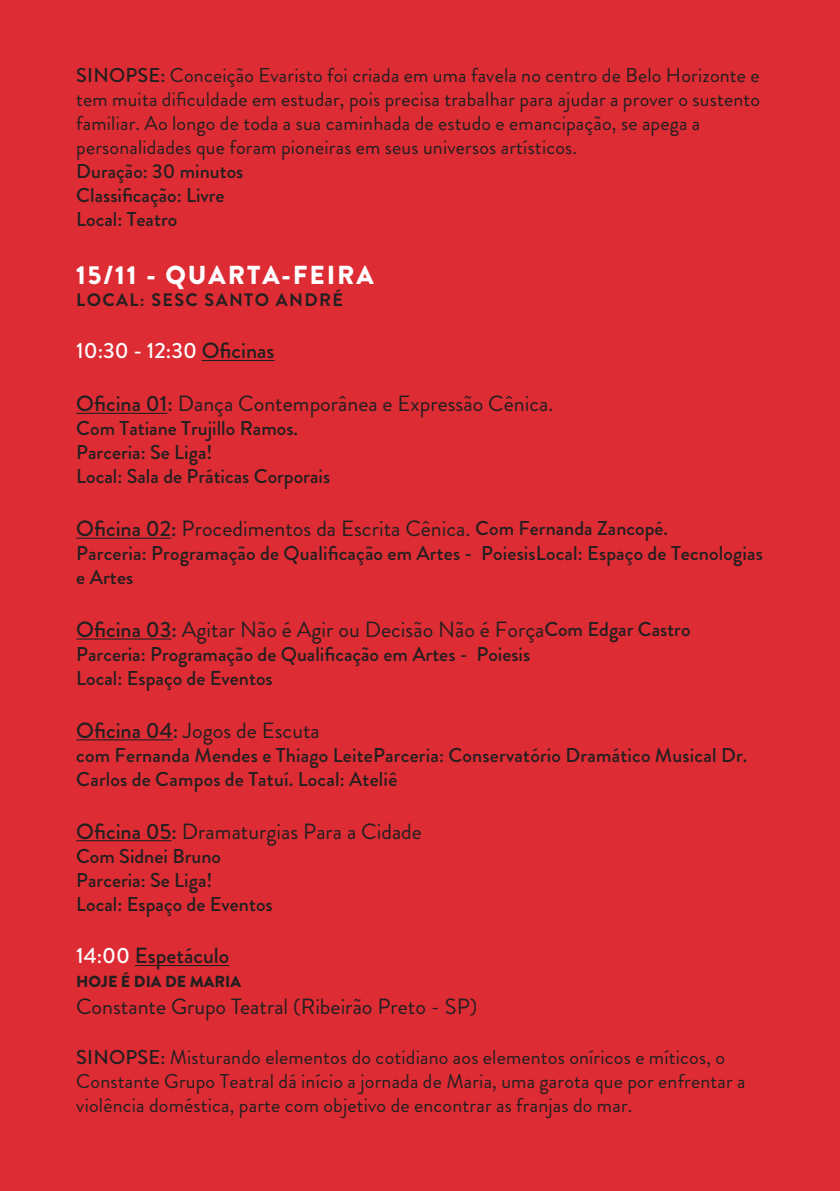
<style>
.page{position:relative;width:840px;height:1191px;background:#fff}
.page>*{position:absolute;margin:0;border:0;box-sizing:border-box;transform-origin:0 0}
.t1{font:900 26px "Brandon Grotesque";letter-spacing:.075em;color:#fff}
.t2{font:22px "Brandon Grotesque";color:#231f20}
.t3{font:500 22px "Brandon Grotesque";color:#fff}
.t4{font:500 22px "Brandon Grotesque";color:#231f20}
.t5{font:20px/24px "Brandon Grotesque";letter-spacing:.01em;color:#231f20}
.t6{font:500 20px/24px "Brandon Grotesque";color:#231f20}
.t7{font:700 18px "Brandon Grotesque";letter-spacing:.075em;color:#231f20}
.t8{font:900 16px "Brandon Grotesque";color:#231f20}
.s1{font-weight:500}
.s2{color:#231f20}
.s3{font-weight:500;font-size:20px}
.s4{color:#fff}
</style>
<div class="page">
<div style="left:0;top:0;width:839px;height:1191px;background:#dd2c34"></div>
<hr style="left:202px;top:360px;width:72px;height:1px;background:#231f20">
<hr style="left:76px;top:413px;width:91px;height:1px;background:#231f20">
<hr style="left:76px;top:537px;width:95px;height:2px;background:#231f20">
<hr style="left:76px;top:638px;width:95px;height:1px;background:#231f20">
<hr style="left:76px;top:739px;width:97px;height:1px;background:#231f20">
<hr style="left:76px;top:840px;width:95px;height:1px;background:#231f20">
<hr style="left:135px;top:965px;width:94px;height:1px;background:#231f20">
<p class="t5" style="left:76px;top:64px;width:685px"><span class="s1">SINOPSE:</span> Conceição Evaristo foi criada em uma favela no centro de Belo Horizonte e tem muita dificuldade em estudar, pois precisa trabalhar para ajudar a prover o sustento familiar. Ao longo de toda a sua caminhada de estudo e emancipação, se apega a personalidades que foram pioneiras em seus universos artísticos.</p>
<p class="t6" style="left:76px;top:160px;width:168px">Duração: 30 minutos<br>Classificação: Livre<br>Local: Teatro</p>
<h1 class="t1" style="left:76px;top:256px;width:299px">15/11 - QUARTA-FEIRA</h1>
<p class="t7" style="left:76px;top:287px;width:268px">LOCAL: SESC SANTO ANDRÉ</p>
<p class="t3" style="left:76px;top:335px;width:200px">10:30 - 12:30 <span class="s2">Oficinas</span></p>
<p class="t2" style="left:76px;top:388px;width:478px"><span class="s1">Oficina 01:</span> Dança Contemporânea e Expressão Cênica.</p>
<p class="t6" style="left:76px;top:416px;width:255px">Com Tatiane Trujillo Ramos.<br>Parceria: Se Liga!<br>Local: Sala de Práticas Corporais</p>
<p class="t2" style="left:76px;top:513px;width:593px"><span class="s1">Oficina 02:</span> Procedimentos da Escrita Cênica. <span class="s3">Com Fernanda Zancopé.</span></p>
<p class="t6" style="left:76px;top:541px;width:687px">Parceria: Programação de Qualificação em Artes - PoiesisLocal: Espaço de Tecnologias e Artes</p>
<p class="t2" style="left:76px;top:614px;width:615px"><span class="s1">Oficina 03:</span> Agitar Não é Agir ou Decisão Não é Força<span class="s3">Com Edgar Castro</span></p>
<p class="t6" style="left:76px;top:642px;width:455px">Parceria: Programação de Qualificação em Artes - Poiesis<br>Local: Espaço de Eventos</p>
<p class="t2" style="left:76px;top:715px;width:245px"><span class="s1">Oficina 04:</span> Jogos de Escuta</p>
<p class="t6" style="left:76px;top:743px;width:672px">com Fernanda Mendes e Thiago LeiteParceria: Conservatório Dramático Musical Dr.<br>Carlos de Campos de Tatuí. Local: Ateliê</p>
<p class="t2" style="left:76px;top:815px;width:347px"><span class="s1">Oficina 05:</span> Dramaturgias Para a Cidade</p>
<p class="t6" style="left:76px;top:844px;width:198px">Com Sidnei Bruno<br>Parceria: Se Liga!<br>Local: Espaço de Eventos</p>
<p class="t4" style="left:76px;top:940px;width:154px"><span class="s4">14:00</span> Espetáculo</p>
<p class="t8" style="left:76px;top:970px;width:166px">HOJE É DIA DE MARIA</p>
<p class="t2" style="left:76px;top:991px;width:402px">Constante Grupo Teatral (Ribeirão Preto - SP)</p>
<p class="t5" style="left:76px;top:1045px;width:670px"><span class="s1">SINOPSE:</span> Misturando elementos do cotidiano aos elementos oníricos e míticos, o<br>Constante Grupo Teatral dá início a jornada de Maria, uma garota que por enfrentar a violência doméstica, parte com objetivo de encontrar as franjas do mar.</p>
</div>
